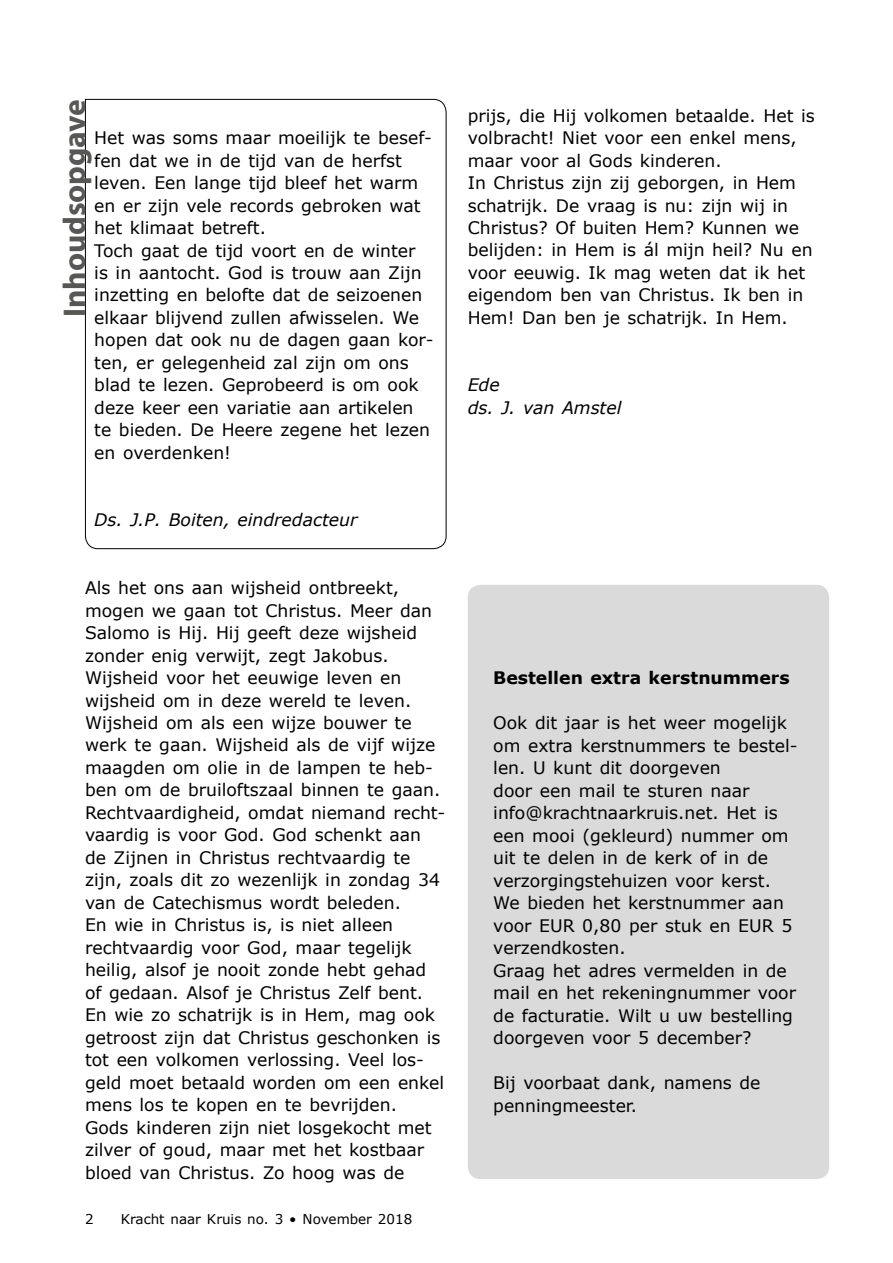
<style>
.page{position:relative;width:893px;height:1263px;background:#fff}
.page>*{position:absolute;margin:0;border:0;box-sizing:border-box;transform-origin:0 0}
.t1{font:700 31.5px "Myriad Pro";letter-spacing:-.005em;color:#575756}
.t2{font:17.25px/22.5px "Verdana";color:#000}
.t3{font:italic 17.25px/22.5px "Verdana";color:#000}
.t4{font:700 17.25px "Verdana";color:#000}
.t5{font:13.5px "Verdana";color:#000}
</style>
<div class="page">
<svg style="left:85px;top:99px;width:362px;height:450px"></svg>
<div style="left:468px;top:585px;width:361px;height:594px;background:#dadada;border-radius:13px"></div>
<h1 class="t1" style="left:54px;top:317px;width:219px;rotate:-90deg">Inhoudsopgave</h1>
<p class="t2" style="left:468px;top:104px;width:348px">prijs, die Hij volkomen betaalde. Het is volbracht! Niet voor een enkel mens, maar voor al Gods kinderen.<br>In Christus zijn zij geborgen, in Hem schatrijk. De vraag is nu: zijn wij in Christus? Of buiten Hem? Kunnen we belijden: in Hem is ál mijn heil? Nu en voor eeuwig. Ik mag weten dat ik het eigendom ben van Christus. Ik ben in Hem! Dan ben je schatrijk. In Hem.</p>
<p class="t2" style="left:94px;top:127px;width:341px">Het was soms maar moeilijk te besef&shy;fen dat we in de tijd van de herfst leven. Een lange tijd bleef het warm en er zijn vele records gebroken wat het klimaat betreft.<br>Toch gaat de tijd voort en de winter is in aantocht. God is trouw aan Zijn inzetting en belofte dat de seizoenen elkaar blijvend zullen afwisselen. We hopen dat ook nu de dagen gaan kor&shy;ten, er gelegenheid zal zijn om ons blad te lezen. Geprobeerd is om ook deze keer een variatie aan artikelen te bieden. De Heere zegene het lezen en overdenken!</p>
<p class="t3" style="left:468px;top:374px;width:155px">Ede<br>ds. J. van Amstel</p>
<p class="t3" style="left:94px;top:509px;width:265px">Ds. J.P. Boiten, eindredacteur</p>
<p class="t2" style="left:85px;top:577px;width:362px">Als het ons aan wijsheid ontbreekt, mogen we gaan tot Christus. Meer dan Salomo is Hij. Hij geeft deze wijsheid zonder enig verwijt, zegt Jakobus.<br>Wijsheid voor het eeuwige leven en wijsheid om in deze wereld te leven.<br>Wijsheid om als een wijze bouwer te werk te gaan. Wijsheid als de vijf wijze maagden om olie in de lampen te heb&shy;ben om de bruiloftszaal binnen te gaan.<br>Rechtvaardigheid, omdat niemand recht&shy;vaardig is voor God. God schenkt aan de Zijnen in Christus rechtvaardig te zijn, zoals dit zo wezenlijk in zondag 34 van de Catechismus wordt beleden.<br>En wie in Christus is, is niet alleen rechtvaardig voor God, maar tegelijk heilig, alsof je nooit zonde hebt gehad of gedaan. Alsof je Christus Zelf bent.<br>En wie zo schatrijk is in Hem, mag ook getroost zijn dat Christus geschonken is tot een volkomen verlossing. Veel los&shy;geld moet betaald worden om een enkel mens los te kopen en te bevrijden.<br>Gods kinderen zijn niet losgekocht met zilver of goud, maar met het kostbaar bloed van Christus. Zo hoog was de</p>
<p class="t5" style="left:85px;top:1211px;width:10px">2</p>
<p class="t5" style="left:121px;top:1211px;width:293px">Kracht naar Kruis no. 3 • November 2018</p>
<p class="t4" style="left:493px;top:667px;width:298px">Bestellen extra kerstnummers</p>
<p class="t2" style="left:493px;top:712px;width:306px">Ook dit jaar is het weer mogelijk om extra kerstnummers te bestel&shy;len. U kunt dit doorgeven<br>door een mail te sturen naar info@krachtnaarkruis.net. Het is een mooi (gekleurd) nummer om uit te delen in de kerk of in de verzorgingstehuizen voor kerst.<br>We bieden het kerstnummer aan voor EUR 0,80 per stuk en EUR 5 verzendkosten.<br>Graag het adres vermelden in de mail en het rekeningnummer voor de facturatie. Wilt u uw bestelling doorgeven voor 5 december?</p>
<p class="t2" style="left:493px;top:1072px;width:269px">Bij voorbaat dank, namens de penningmeester.</p>
</div>
